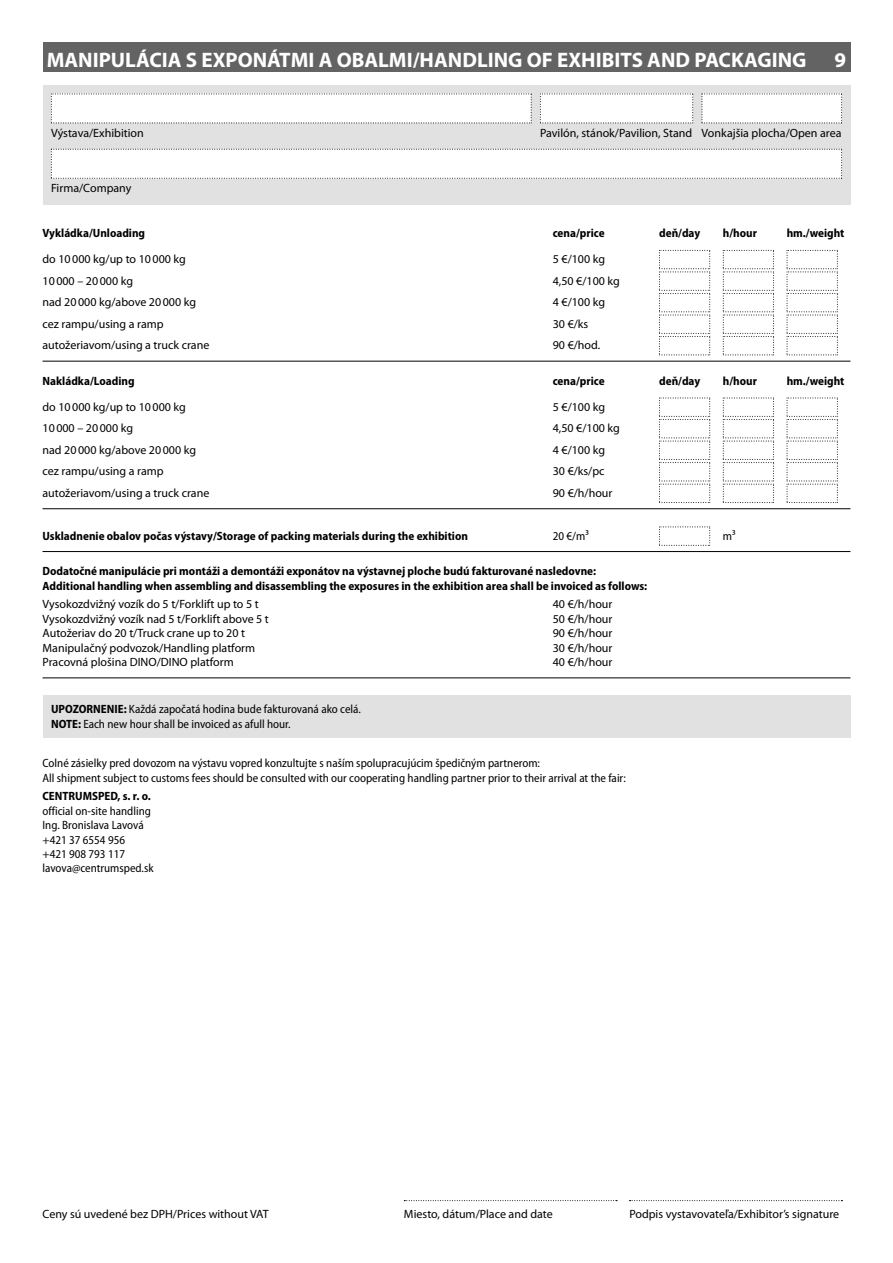
<style>
.page{position:relative;width:893px;height:1263px;background:#fff}
.page>*{position:absolute;margin:0;border:0;box-sizing:border-box;transform-origin:0 0}
.t1{font:700 21px "Myriad Pro";color:#fff}
.t2{font:12px "Myriad Pro";color:#000}
.t3{font:semi-condensed 12px/14.4px "Myriad Pro";color:#000}
.t4{font:700 semi-condensed 12px/14.4px "Myriad Pro";color:#000}
.s1{font-weight:700}
</style>
<div class="page">
<svg style="left:404px;top:1200px;width:213px;height:1px"></svg>
<svg style="left:630px;top:1200px;width:213px;height:1px"></svg>
<div style="left:43px;top:43px;width:807px;height:29px;background:#636363"></div>
<div style="left:43px;top:85px;width:807px;height:119px;background:#e1e1e1"></div>
<svg style="left:51px;top:94px;width:481px;height:30px;background:#f9f9f9"></svg>
<svg style="left:540px;top:94px;width:154px;height:30px;background:#f9f9f9"></svg>
<svg style="left:702px;top:94px;width:140px;height:30px;background:#f9f9f9"></svg>
<svg style="left:51px;top:149px;width:792px;height:30px;background:#f9f9f9"></svg>
<div style="left:43px;top:696px;width:807px;height:42px;background:#e1e1e1"></div>
<hr style="left:43px;top:361px;width:807px;height:1px;background:#000">
<hr style="left:43px;top:508px;width:807px;height:1px;background:#000">
<hr style="left:43px;top:551px;width:807px;height:1px;background:#000">
<hr style="left:43px;top:677px;width:807px;height:1px;background:#000">
<svg style="left:659px;top:250px;width:52px;height:106px"></svg>
<svg style="left:723px;top:250px;width:51px;height:106px"></svg>
<svg style="left:787px;top:250px;width:51px;height:106px"></svg>
<svg style="left:659px;top:398px;width:52px;height:105px"></svg>
<svg style="left:723px;top:398px;width:51px;height:105px"></svg>
<svg style="left:787px;top:398px;width:51px;height:105px"></svg>
<svg style="left:659px;top:526px;width:52px;height:20px"></svg>
<p class="t1" style="left:47px;top:46px;width:761px">MANIPULÁCIA S EXPONÁTMI A OBALMI/HANDLING OF EXHIBITS AND PACKAGING</p>
<p class="t1" style="left:834px;top:46px;width:13px">9</p>
<p class="t2" style="left:51px;top:125px;width:94px">Výstava/Exhibition</p>
<p class="t2" style="left:540px;top:125px;width:303px">Pavilón, stánok/Pavilion, Stand Vonkajšia plocha/Open area</p>
<p class="t2" style="left:51px;top:180px;width:82px">Firma/Company</p>
<p class="t4" style="left:43px;top:226px;width:104px">Vykládka/Unloading</p>
<p class="t4" style="left:553px;top:226px;width:53px">cena/price</p>
<p class="t4" style="left:659px;top:226px;width:43px">deň/day</p>
<p class="t4" style="left:723px;top:226px;width:36px">h/hour</p>
<p class="t4" style="left:787px;top:226px;width:59px">hm./weight</p>
<p class="t2" style="left:43px;top:252px;width:145px">do 10 000 kg/up to 10 000 kg</p>
<p class="t2" style="left:553px;top:252px;width:54px">5 €/100 kg</p>
<p class="t2" style="left:43px;top:273px;width:92px">10 000 – 20 000 kg</p>
<p class="t2" style="left:553px;top:273px;width:69px">4,50 €/100 kg</p>
<p class="t2" style="left:43px;top:295px;width:155px">nad 20 000 kg/above 20 000 kg</p>
<p class="t2" style="left:553px;top:295px;width:54px">4 €/100 kg</p>
<p class="t2" style="left:43px;top:316px;width:123px">cez rampu/using a ramp</p>
<p class="t2" style="left:553px;top:316px;width:37px">30 €/ks</p>
<p class="t2" style="left:43px;top:338px;width:168px">autožeriavom/using a truck crane</p>
<p class="t2" style="left:553px;top:338px;width:49px">90 €/hod.</p>
<p class="t4" style="left:43px;top:374px;width:94px">Nakládka/Loading</p>
<p class="t4" style="left:553px;top:374px;width:53px">cena/price</p>
<p class="t4" style="left:659px;top:374px;width:43px">deň/day</p>
<p class="t4" style="left:723px;top:374px;width:36px">h/hour</p>
<p class="t4" style="left:787px;top:374px;width:59px">hm./weight</p>
<p class="t2" style="left:43px;top:399px;width:145px">do 10 000 kg/up to 10 000 kg</p>
<p class="t2" style="left:553px;top:399px;width:54px">5 €/100 kg</p>
<p class="t2" style="left:43px;top:421px;width:92px">10 000 – 20 000 kg</p>
<p class="t2" style="left:553px;top:421px;width:69px">4,50 €/100 kg</p>
<p class="t2" style="left:43px;top:442px;width:155px">nad 20 000 kg/above 20 000 kg</p>
<p class="t2" style="left:553px;top:442px;width:54px">4 €/100 kg</p>
<p class="t2" style="left:43px;top:464px;width:123px">cez rampu/using a ramp</p>
<p class="t2" style="left:553px;top:464px;width:53px">30 €/ks/pc</p>
<p class="t2" style="left:43px;top:485px;width:168px">autožeriavom/using a truck crane</p>
<p class="t2" style="left:553px;top:485px;width:61px">90 €/h/hour</p>
<p class="t4" style="left:43px;top:529px;width:427px">Uskladnenie obalov počas výstavy/Storage of packing materials during the exhibition</p>
<p class="t3" style="left:553px;top:529px;width:37px">20 €/m³</p>
<p class="t3" style="left:723px;top:529px;width:14px">m³</p>
<p class="t4" style="left:43px;top:564px;width:606px">Dodatočné manipulácie pri montáži a demontáži exponátov na výstavnej ploche budú fakturované nasledovne:<br>Additional handling when assembling and disassembling the exposures in the exhibition area shall be invoiced as follows:</p>
<p class="t2" style="left:43px;top:597px;width:218px">Vysokozdvižný vozík do 5 t/Forklift up to 5 t</p>
<p class="t2" style="left:553px;top:597px;width:61px">40 €/h/hour</p>
<p class="t2" style="left:43px;top:611px;width:228px">Vysokozdvižný vozík nad 5 t/Forklift above 5 t</p>
<p class="t2" style="left:553px;top:611px;width:61px">50 €/h/hour</p>
<p class="t2" style="left:43px;top:626px;width:204px">Autožeriav do 20 t/Truck crane up to 20 t</p>
<p class="t2" style="left:553px;top:626px;width:61px">90 €/h/hour</p>
<p class="t2" style="left:43px;top:640px;width:214px">Manipulačný podvozok/Handling platform</p>
<p class="t2" style="left:553px;top:640px;width:61px">30 €/h/hour</p>
<p class="t2" style="left:43px;top:655px;width:193px">Pracovná plošina DINO/DINO platform</p>
<p class="t2" style="left:553px;top:655px;width:61px">40 €/h/hour</p>
<p class="t3" style="left:51px;top:702px;width:311px"><span class="s1">UPOZORNENIE:</span> Každá započatá hodina bude fakturovaná ako celá.<br><span class="s1">NOTE:</span> Each new hour shall be invoiced as afull hour.</p>
<p class="t3" style="left:43px;top:756px;width:585px">Colné zásielky pred dovozom na výstavu vopred konzultujte s naším spolupracujúcim špedičným partnerom:<br>All shipment subject to customs fees should be consulted with our cooperating handling partner prior to their arrival at the fair:</p>
<p class="t3" style="left:43px;top:789px;width:113px"><span class="s1">CENTRUMSPED, s. r. o. </span>official on-site handling<br>Ing. Bronislava Lavová +421 37 6554 956<br>+421 908 793 117 lavova@centrumsped.sk</p>
<p class="t2" style="left:43px;top:1207px;width:228px">Ceny sú uvedené bez DPH/Prices without VAT</p>
<p class="t2" style="left:404px;top:1207px;width:150px">Miesto, dátum/Place and date</p>
<p class="t2" style="left:629px;top:1207px;width:211px">Podpis vystavovateľa/Exhibitor’s signature</p>
</div>
